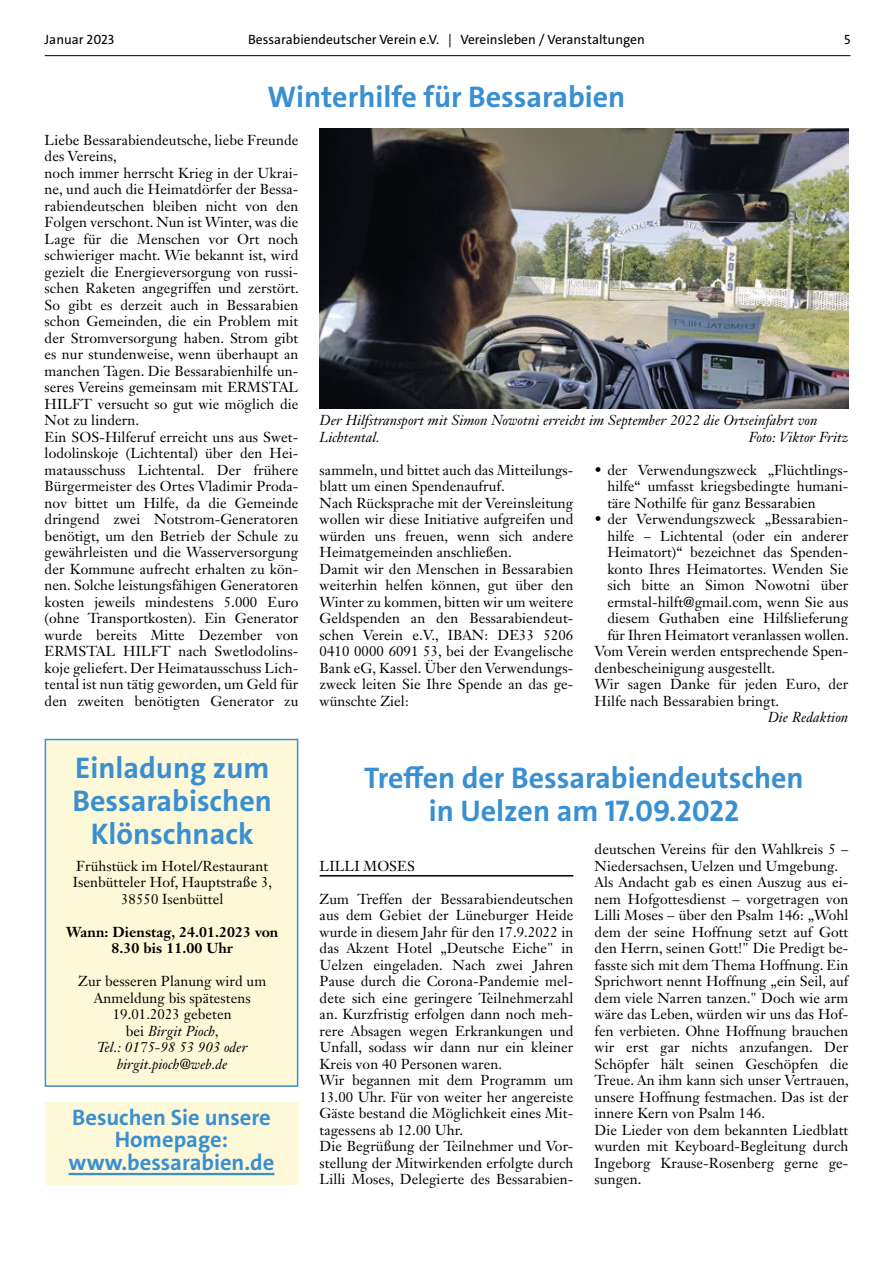
<style>
.page{position:relative;width:893px;height:1263px;background:#fff}
.page>*{position:absolute;margin:0;border:0;box-sizing:border-box;transform-origin:0 0}
.t1{font:700 30px/33px "The Sans";color:#398fd1;text-align:center}
.t2{font:700 22.5px/22.5px "The Sans";color:#398fd1;text-align:center}
.t3{font:14.25px/16.5px "Janson Text LT Std";letter-spacing:.005em;color:#000}
.t4{font:italic 14.25px/16.5px "Janson Text LT Std";letter-spacing:.005em;color:#000}
.t5{font:700 14.25px/16.5px "Janson Text LT Std";letter-spacing:.005em;color:#000;text-align:center}
.t6{font:13.5px "The Sans";color:#000}
.s1{font-style:italic}
</style>
<div class="page">
<hr style="left:45px;top:55px;width:805px;height:1px;background:#000">
<img style="left:320px;top:128px;width:528px;height:281px">
<hr style="left:320px;top:875px;width:253px;height:1px;background:#000">
<div style="left:45px;top:1102px;width:253px;height:82px;background:#fdf9d8"></div>
<hr style="left:69px;top:1173px;width:205px;height:2px;background:#398fd1">
<div style="left:45px;top:739px;width:253px;height:348px;background:#fdf9d8;border:2px solid #398fd1"></div>
<p class="t6" style="left:45px;top:31px;width:71px">Januar 2023</p>
<p class="t6" style="left:248px;top:31px;width:398px">Bessarabiendeutscher Verein e.V. | Vereinsleben / Veranstaltungen</p>
<p class="t6" style="left:844px;top:31px;width:8px">5</p>
<h1 class="t1" style="left:268px;top:81px;width:359px">Winterhilfe für Bessarabien</h1>
<p class="t3" style="left:45px;top:131px;width:256px">Liebe Bessarabiendeutsche, liebe Freunde des Vereins,<br>noch immer herrscht Krieg in der Ukrai&shy;ne, und auch die Heimatdörfer der Bessa&shy;rabiendeutschen bleiben nicht von den Folgen verschont. Nun ist Winter, was die Lage für die Menschen vor Ort noch schwieriger macht. Wie bekannt ist, wird gezielt die Energieversorgung von russi&shy;schen Raketen angegriffen und zerstört.<br>So gibt es derzeit auch in Bessarabien schon Gemeinden, die ein Problem mit der Stromversorgung haben. Strom gibt es nur stundenweise, wenn überhaupt an manchen Tagen. Die Bessarabienhilfe un&shy;seres Vereins gemeinsam mit ERMSTAL HILFT versucht so gut wie möglich die Not zu lindern.<br>Ein SOS-Hilferuf erreicht uns aus Swet&shy;lodolinskoje (Lichtental) über den Hei&shy;matausschuss Lichtental. Der frühere Bürgermeister des Ortes Vladimir Proda&shy;nov bittet um Hilfe, da die Gemeinde dringend zwei Notstrom-Generatoren benötigt, um den Betrieb der Schule zu gewährleisten und die Wasserversorgung der Kommune aufrecht erhalten zu kön&shy;nen. Solche leistungsfähigen Generatoren kosten jeweils mindestens 5.000 Euro (ohne Transportkosten). Ein Generator wurde bereits Mitte Dezember von ERMSTAL HILFT nach Swetlodolins&shy;koje geliefert. Der Heimatausschuss Lich&shy;tental ist nun tätig geworden, um Geld für den zweiten benötigten Generator zu</p>
<h1 class="t1" style="left:73px;top:752px;width:201px">Einladung zum<br>Bessarabischen<br>Klönschnack</h1>
<p class="t3" style="left:73px;top:857px;width:201px;text-align:center">Frühstück im Hotel/Restaurant<br>Isenbütteler Hof, Hauptstraße 3,<br>38550 Isenbüttel</p>
<p class="t5" style="left:66px;top:923px;width:214px">Wann: Dienstag, 24.01.2023 von<br>8.30 bis 11.00 Uhr</p>
<p class="t3" style="left:78px;top:973px;width:189px;text-align:center">Zur besseren Planung wird um<br>Anmeldung bis spätestens<br>19.01.2023 gebeten<br>bei <span class="s1">Birgit Pioch,<br>Tel.: 0175-98 53 903 oder birgit.pioch@web.de</span></p>
<h2 class="t2" style="left:69px;top:1106px;width:207px">Besuchen Sie unsere<br>Homepage: www.bessarabien.de</h2>
<p class="t4" style="left:320px;top:412px;width:499px">Der Hilfstransport mit Simon Nowotni erreicht im September 2022 die Ortseinfahrt von<br>Lichtental.</p>
<p class="t4" style="left:749px;top:429px;width:101px">Foto: Viktor Fritz</p>
<p class="t3" style="left:320px;top:461px;width:255px">sammeln, und bittet auch das Mitteilungs&shy;blatt um einen Spendenaufruf.<br>Nach Rücksprache mit der Vereinsleitung wollen wir diese Initiative aufgreifen und würden uns freuen, wenn sich andere Heimatgemeinden anschließen.<br>Damit wir den Menschen in Bessarabien weiterhin helfen können, gut über den Winter zu kommen, bitten wir um weitere Geldspenden an den Bessarabiendeut&shy;schen Verein e.V., IBAN: DE33 5206<br>0410 0000 6091 53, bei der Evangelische Bank eG, Kassel. Über den Verwendungs&shy;zweck leiten Sie Ihre Spende an das ge&shy;wünschte Ziel:</p>
<p class="t3" style="left:607px;top:461px;width:242px;text-align:justify;text-indent:-13px">• der Verwendungszweck „Flüchtlings&shy;hilfe“ umfasst kriegsbedingte humani&shy;täre Nothilfe für ganz Bessarabien</p>
<p class="t3" style="left:595px;top:511px;width:255px">• der Verwendungszweck „Bessarabien-</p>
<p class="t3" style="left:607px;top:527px;width:242px">hilfe – Lichtental (oder ein anderer</p>
<p class="t3" style="left:607px;top:544px;width:242px">Heimatort)“ bezeichnet das Spenden-</p>
<p class="t3" style="left:607px;top:560px;width:242px">konto Ihres Heimatortes. Wenden Sie</p>
<p class="t3" style="left:607px;top:577px;width:242px">sich bitte an Simon Nowotni über</p>
<p class="t3" style="left:607px;top:593px;width:242px">ermstal-hilft@gmail.com, wenn Sie aus</p>
<p class="t3" style="left:607px;top:610px;width:242px">diesem Guthaben eine Hilfslieferung</p>
<p class="t3" style="left:607px;top:626px;width:243px">für Ihren Heimatort veranlassen wollen.</p>
<p class="t3" style="left:595px;top:643px;width:255px">Vom Verein werden entsprechende Spen-</p>
<p class="t3" style="left:595px;top:659px;width:182px">denbescheinigung ausgestellt.</p>
<p class="t3" style="left:595px;top:676px;width:255px">Wir sagen Danke für jeden Euro, der</p>
<p class="t3" style="left:595px;top:692px;width:186px">Hilfe nach Bessarabien bringt.</p>
<p class="t4" style="left:768px;top:709px;width:82px">Die Redaktion</p>
<h1 class="t1" style="left:364px;top:762px;width:441px">Treffen der Bessarabiendeutschen in Uelzen am 17.09.2022</h1>
<p class="t3" style="left:320px;top:857px;width:97px">LILLI MOSES</p>
<p class="t3" style="left:320px;top:890px;width:255px">Zum Treffen der Bessarabiendeutschen aus dem Gebiet der Lüneburger Heide wurde in diesem Jahr für den 17.9.2022 in das Akzent Hotel „Deutsche Eiche" in Uelzen eingeladen. Nach zwei Jahren Pause durch die Corona-Pandemie mel&shy;dete sich eine geringere Teilnehmerzahl an. Kurzfristig erfolgen dann noch meh&shy;rere Absagen wegen Erkrankungen und Unfall, sodass wir dann nur ein kleiner Kreis von 40 Personen waren.<br>Wir begannen mit dem Programm um 13.00 Uhr. Für von weiter her angereiste Gäste bestand die Möglichkeit eines Mit&shy;tagessens ab 12.00 Uhr.<br>Die Begrüßung der Teilnehmer und Vor&shy;stellung der Mitwirkenden erfolgte durch Lilli Moses, Delegierte des Bessarabien-</p>
<p class="t3" style="left:595px;top:841px;width:256px">deutschen Vereins für den Wahlkreis 5 – Niedersachsen, Uelzen und Umgebung.<br>Als Andacht gab es einen Auszug aus ei&shy;nem Hofgottesdienst – vorgetragen von Lilli Moses – über den Psalm 146: „Wohl dem der seine Hoffnung setzt auf Gott den Herrn, seinen Gott!" Die Predigt be&shy;fasste sich mit dem Thema Hoffnung. Ein Sprichwort nennt Hoffnung „ein Seil, auf dem viele Narren tanzen." Doch wie arm wäre das Leben, würden wir uns das Hof&shy;fen verbieten. Ohne Hoffnung brauchen wir erst gar nichts anzufangen. Der Schöpfer hält seinen Geschöpfen die Treue. An ihm kann sich unser Vertrauen, unsere Hoffnung festmachen. Das ist der innere Kern von Psalm 146.<br>Die Lieder von dem bekannten Liedblatt wurden mit Keyboard-Begleitung durch Ingeborg Krause-Rosenberg gerne ge&shy;sungen.</p>
</div>
